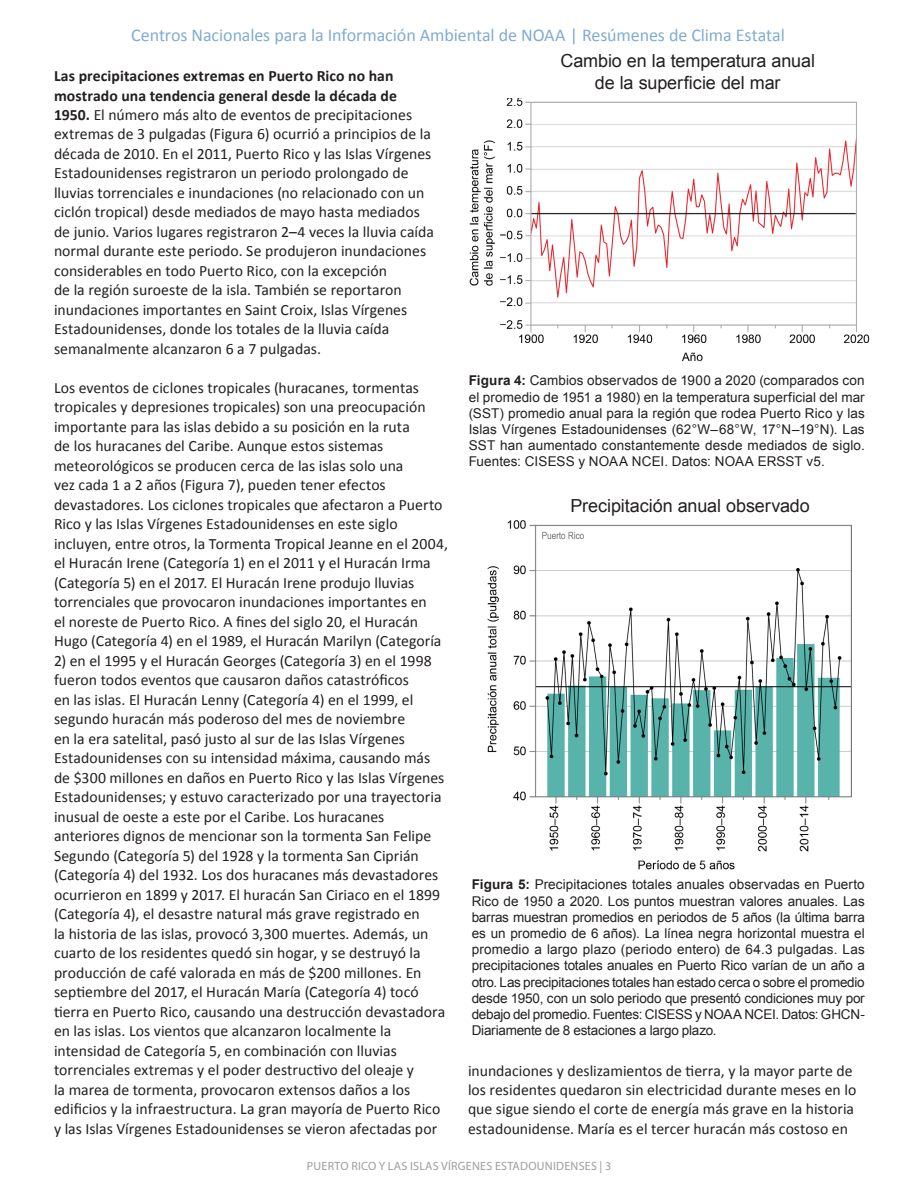
<style>
.page{position:relative;width:918px;height:1188px;background:#fff}
.page>*{position:absolute;margin:0;border:0;box-sizing:border-box;transform-origin:0 0}
.t1{font:18px "Calibri";letter-spacing:-.005em;color:#80abd2}
.Title-Figure_BLACK{font:18px/21.6px "Arial";letter-spacing:-.005em;color:#231f20;text-align:center}
.Body{font:15.75px/19.5px "Calibri";color:#231f20}
.Figure_Caption__tigh{font:13.5px/16.2px "Arial";letter-spacing:-.02em;color:#231f20;text-align:justify}
.Figure_Caption{font:13.5px/16.2px "Arial";letter-spacing:.01em;color:#231f20;text-align:justify}
.t2{font:12px "Myriad Pro";letter-spacing:.02em;color:#9b9da0}
.s1{font-weight:700}
</style>
<div class="page">
<img style="left:469px;top:98px;width:401px;height:264px">
<img style="left:487px;top:520px;width:365px;height:350px">
<p class="t1" style="left:131px;top:23px;width:655px">Centros Nacionales para la Información Ambiental de NOAA | Resúmenes de Clima Estatal</p>
<p class="Body" style="left:54px;top:66px;width:381px"><span class="s1">Las precipitaciones extremas en Puerto Rico no han mostrado una tendencia general desde la década de 1950.</span> El número más alto de eventos de precipitaciones extremas de 3 pulgadas (Figura 6) ocurrió a principios de la década de 2010. En el 2011, Puerto Rico y las Islas Vírgenes Estadounidenses registraron un periodo prolongado de lluvias torrenciales e inundaciones (no relacionado con un ciclón tropical) desde mediados de mayo hasta mediados de junio. Varios lugares registraron 2–4 veces la lluvia caída normal durante este periodo. Se produjeron inundaciones considerables en todo Puerto Rico, con la excepción<br>de la región suroeste de la isla. También se reportaron inundaciones importantes en Saint Croix, Islas Vírgenes Estadounidenses, donde los totales de la lluvia caída semanalmente alcanzaron 6 a 7 pulgadas.</p>
<p class="Body" style="left:54px;top:378px;width:395px">Los eventos de ciclones tropicales (huracanes, tormentas tropicales y depresiones tropicales) son una preocupación importante para las islas debido a su posición en la ruta<br>de los huracanes del Caribe. Aunque estos sistemas meteorológicos se producen cerca de las islas solo una<br>vez cada 1 a 2 años (Figura 7), pueden tener efectos devastadores. Los ciclones tropicales que afectaron a Puerto Rico y las Islas Vírgenes Estadounidenses en este siglo incluyen, entre otros, la Tormenta Tropical Jeanne en el 2004, el Huracán Irene (Categoría 1) en el 2011 y el Huracán Irma (Categoría 5) en el 2017. El Huracán Irene produjo lluvias torrenciales que provocaron inundaciones importantes en<br>el noreste de Puerto Rico. A fines del siglo 20, el Huracán Hugo (Categoría 4) en el 1989, el Huracán Marilyn (Categoría</p>
<p class="Body" style="left:54px;top:651px;width:393px">2) en el 1995 y el Huracán Georges (Categoría 3) en el 1998 fueron todos eventos que causaron daños catastróficos<br>en las islas. El Huracán Lenny (Categoría 4) en el 1999, el segundo huracán más poderoso del mes de noviembre<br>en la era satelital, pasó justo al sur de las Islas Vírgenes Estadounidenses con su intensidad máxima, causando más de $300 millones en daños en Puerto Rico y las Islas Vírgenes Estadounidenses; y estuvo caracterizado por una trayectoria inusual de oeste a este por el Caribe. Los huracanes anteriores dignos de mencionar son la tormenta San Felipe Segundo (Categoría 5) del 1928 y la tormenta San Ciprián (Categoría 4) del 1932. Los dos huracanes más devastadores ocurrieron en 1899 y 2017. El huracán San Ciriaco en el 1899 (Categoría 4), el desastre natural más grave registrado en<br>la historia de las islas, provocó 3,300 muertes. Además, un cuarto de los residentes quedó sin hogar, y se destruyó la producción de café valorada en más de $200 millones. En septiembre del 2017, el Huracán María (Categoría 4) tocó tierra en Puerto Rico, causando una destrucción devastadora en las islas. Los vientos que alcanzaron localmente la intensidad de Categoría 5, en combinación con lluvias torrenciales extremas y el poder destructivo del oleaje y<br>la marea de tormenta, provocaron extensos daños a los edificios y la infraestructura. La gran mayoría de Puerto Rico y las Islas Vírgenes Estadounidenses se vieron afectadas por</p>
<p class="Title-Figure_BLACK" style="left:560px;top:50px;width:256px">Cambio en la temperatura anual de la superficie del mar</p>
<p class="Figure_Caption" style="left:469px;top:373px;width:398px"><span class="s1">Figura 4:</span> Cambios observados de 1900 a 2020 (comparados con el promedio de 1951 a 1980) en la temperatura superficial del mar (SST) promedio anual para la región que rodea Puerto Rico y las Islas Vírgenes Estadounidenses (62°W–68°W, 17°N–19°N). Las SST han aumentado constantemente desde mediados de siglo.<br>Fuentes: CISESS y NOAA NCEI. Datos: NOAA ERSST v5.</p>
<p class="Title-Figure_BLACK" style="left:570px;top:495px;width:241px">Precipitación anual observado</p>
<p class="Figure_Caption__tigh" style="left:472px;top:877px;width:395px"><span class="s1">Figura 5:</span> Precipitaciones totales anuales observadas en Puerto Rico de 1950 a 2020. Los puntos muestran valores anuales. Las barras muestran promedios en periodos de 5 años (la última barra es un promedio de 6 años). La línea negra horizontal muestra el promedio a largo plazo (periodo entero) de 64.3 pulgadas. Las precipitaciones totales anuales en Puerto Rico varían de un año a otro. Las precipitaciones totales han estado cerca o sobre el promedio desde 1950, con un solo periodo que presentó condiciones muy por debajo del promedio. Fuentes: CISESS y NOAA NCEI. Datos: GHCN-Diariamente de 8 estaciones a largo plazo.</p>
<p class="Body" style="left:468px;top:1061px;width:390px">inundaciones y deslizamientos de tierra, y la mayor parte de los residentes quedaron sin electricidad durante meses en lo que sigue siendo el corte de energía más grave en la historia estadounidense. María es el tercer huracán más costoso en</p>
<p class="t2" style="left:307px;top:1159px;width:306px">PUERTO RICO Y LAS ISLAS VÍRGENES ESTADOUNIDENSES | 3</p>
</div>
